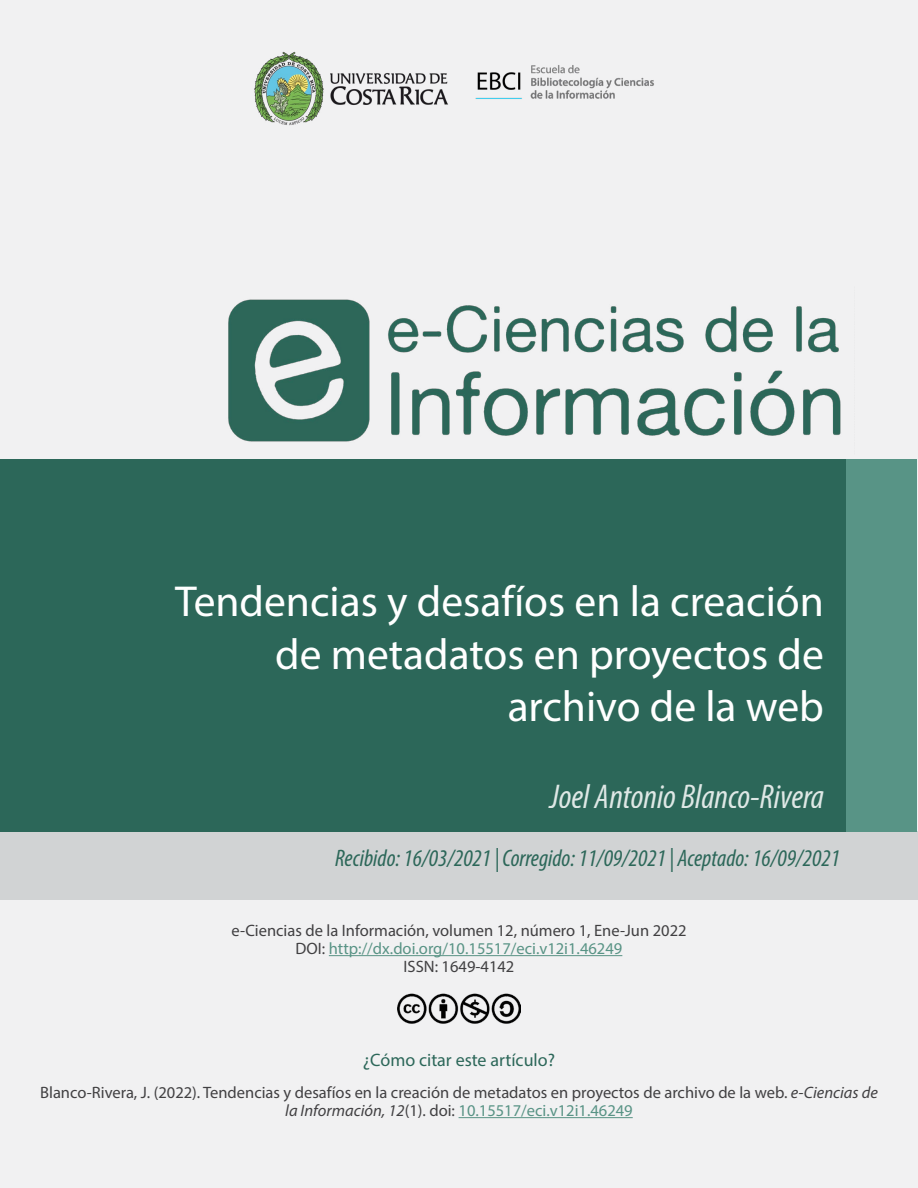
<style>
.page{position:relative;width:918px;height:1188px;background:#fff}
.page>*{position:absolute;margin:0;border:0;box-sizing:border-box;transform-origin:0 0}
.t1{font:43.5px/52.2px "Myriad Pro";color:#fff;text-align:right}
.t2{font:italic condensed 34.5px "Myriad Pro";color:#fff}
.t3{font:italic condensed 24px "Myriad Pro";color:#2c6759}
.t4{font:18px "Myriad Pro";color:#2c6759}
.t5{font:16.5px/18px "Myriad Pro";color:#414042;text-align:center}
.s1{color:#589385}
.s2{font-style:italic}
</style>
<div class="page">
<div style="left:1px;top:0;width:917px;height:1188px;background:#f1f1f2"></div>
<div style="left:1px;top:832px;width:917px;height:68px;background:#d1d3d4"></div>
<div style="left:1px;top:459px;width:916px;height:373px;background:#2c6759"></div>
<div style="left:847px;top:459px;width:70px;height:373px;background:#589486"></div>
<img style="left:254px;top:51px;width:194px;height:75px">
<img style="left:475px;top:65px;width:179px;height:34px">
<hr style="left:329px;top:955px;width:293px;height:1px;background:#589385">
<hr style="left:459px;top:1117px;width:174px;height:1px;background:#589385">
<img style="left:397px;top:993px;width:124px;height:31px">
<img style="left:228px;top:299px;width:613px;height:143px">
<h1 class="t1" style="left:175px;top:575px;width:650px">Tendencias y desafíos en la creación de metadatos en proyectos de archivo de la web</h1>
<h2 class="t2" style="left:550px;top:775px;width:276px">Joel Antonio Blanco-Rivera</h2>
<h3 class="t3" style="left:335px;top:843px;width:506px">Recibido: 16/03/2021 | Corregido: 11/09/2021 | Aceptado: 16/09/2021</h3>
<p class="t5" style="left:231px;top:921px;width:457px">e-Ciencias de la Información, volumen 12, número 1, Ene-Jun 2022<br>DOI: <span class="s1">http://dx.doi.org/10.15517/eci.v12i1.46249<br></span>ISSN: 1649-4142</p>
<p class="t4" style="left:363px;top:1048px;width:194px">¿Cómo citar este artículo?</p>
<p class="t5" style="left:40px;top:1083px;width:839px">Blanco-Rivera, J. (2022). Tendencias y desafíos en la creación de metadatos en proyectos de archivo de la web. <span class="s2">e-Ciencias de la Información, 12</span>(1). doi: <span class="s1">10.15517/eci.v12i1.46249</span></p>
</div>
